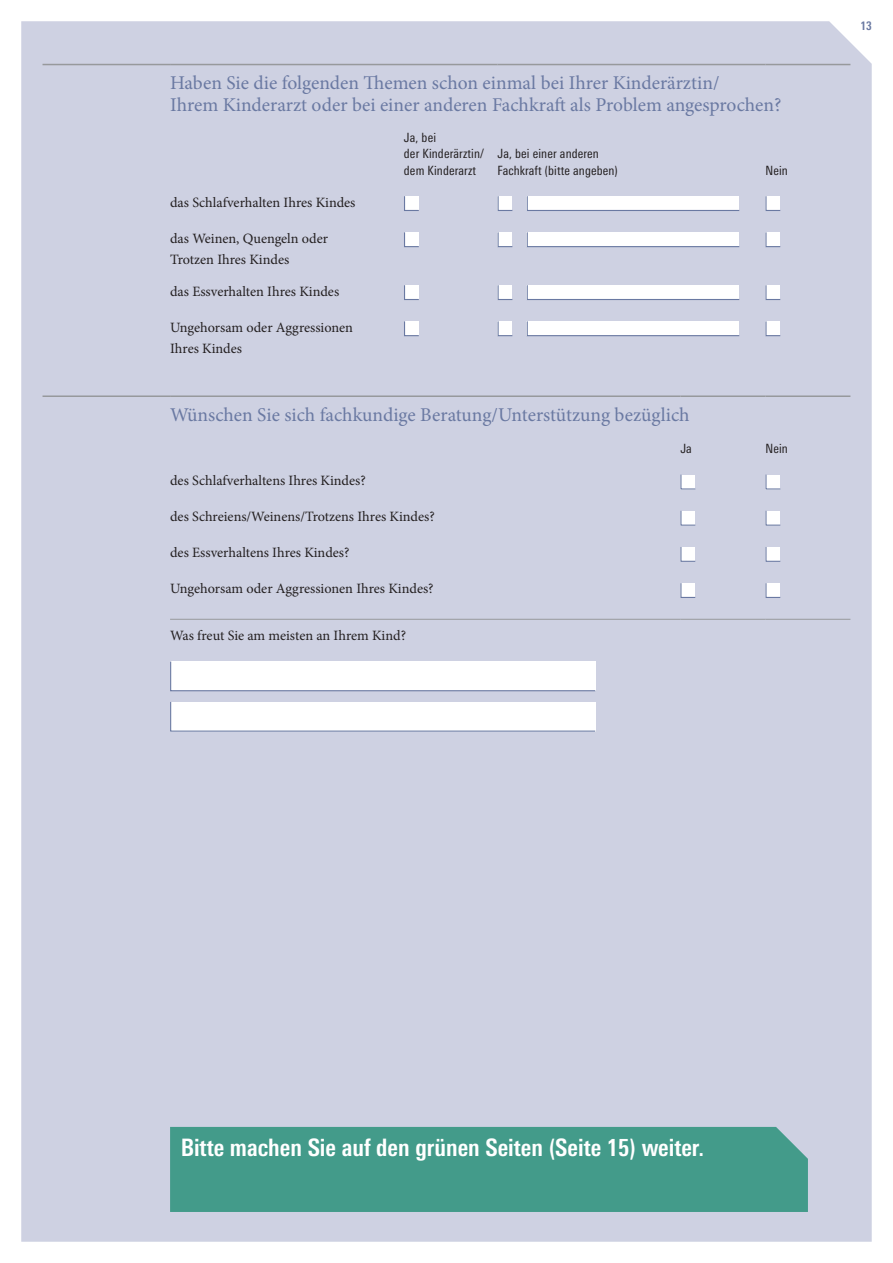
<style>
.page{position:relative;width:893px;height:1263px;background:#fff}
.page>*{position:absolute;margin:0;border:0;box-sizing:border-box;transform-origin:0 0}
.t1{font:700 condensed 24px "LT Univers";color:#fff}
.t2{font:19.5px/21.3px "Minion Pro";color:#6a79a2}
.t3{font:14.25px/21.3px "Minion Pro";color:#231f20}
.t4{font:condensed 12.75px/16.5px "LT Univers";letter-spacing:.01em;color:#231f20}
.t5{font:700 condensed 12px "LT Univers";color:#6a79a2}
</style>
<div class="page">
<div style="left:21px;top:21px;width:851px;height:1221px;background:#ced1e2"></div>
<hr style="left:43px;top:64px;width:127px;height:1px;background:#97999c">
<hr style="left:170px;top:64px;width:234px;height:1px;background:#97999c">
<hr style="left:404px;top:64px;width:93px;height:1px;background:#97999c">
<hr style="left:497px;top:64px;width:268px;height:1px;background:#97999c">
<hr style="left:765px;top:64px;width:85px;height:1px;background:#97999c">
<svg style="left:403px;top:195px;width:17px;height:17px"></svg>
<svg style="left:497px;top:195px;width:16px;height:17px"></svg>
<svg style="left:526px;top:195px;width:214px;height:17px"></svg>
<svg style="left:765px;top:195px;width:16px;height:17px"></svg>
<svg style="left:403px;top:231px;width:17px;height:17px"></svg>
<svg style="left:497px;top:231px;width:16px;height:17px"></svg>
<svg style="left:526px;top:231px;width:214px;height:17px"></svg>
<svg style="left:765px;top:231px;width:16px;height:17px"></svg>
<svg style="left:403px;top:284px;width:17px;height:17px"></svg>
<svg style="left:497px;top:284px;width:16px;height:17px"></svg>
<svg style="left:526px;top:284px;width:214px;height:17px"></svg>
<svg style="left:765px;top:284px;width:16px;height:17px"></svg>
<svg style="left:403px;top:320px;width:17px;height:17px"></svg>
<svg style="left:497px;top:320px;width:16px;height:17px"></svg>
<svg style="left:526px;top:320px;width:214px;height:17px"></svg>
<svg style="left:765px;top:320px;width:16px;height:17px"></svg>
<hr style="left:170px;top:619px;width:510px;height:1px;background:#97999c">
<hr style="left:680px;top:619px;width:85px;height:1px;background:#97999c">
<hr style="left:765px;top:619px;width:85px;height:1px;background:#97999c">
<hr style="left:43px;top:395px;width:127px;height:2px;background:#97999c">
<hr style="left:170px;top:395px;width:510px;height:2px;background:#97999c">
<hr style="left:680px;top:395px;width:85px;height:2px;background:#97999c">
<hr style="left:765px;top:395px;width:85px;height:2px;background:#97999c">
<svg style="left:680px;top:474px;width:16px;height:16px"></svg>
<svg style="left:765px;top:474px;width:16px;height:16px"></svg>
<svg style="left:680px;top:510px;width:16px;height:16px"></svg>
<svg style="left:765px;top:510px;width:16px;height:16px"></svg>
<svg style="left:680px;top:546px;width:16px;height:16px"></svg>
<svg style="left:765px;top:546px;width:16px;height:16px"></svg>
<svg style="left:680px;top:582px;width:16px;height:16px"></svg>
<svg style="left:765px;top:582px;width:16px;height:16px"></svg>
<svg style="left:170px;top:660px;width:426px;height:32px"></svg>
<svg style="left:170px;top:701px;width:426px;height:31px"></svg>
<div style="left:170px;top:1127px;width:638px;height:85px;background:#439b8a"></div>
<h2 class="t2" style="left:170px;top:73px;width:613px">Haben Sie die folgenden Themen schon einmal bei Ihrer Kinderärztin/<br>Ihrem Kinderarzt oder bei einer anderen Fachkraft als Problem angesprochen?</h2>
<p class="t4" style="left:404px;top:129px;width:82px">Ja, bei<br>der Kinderärztin/ dem Kinderarzt</p>
<p class="t4" style="left:497px;top:146px;width:122px">Ja, bei einer anderen<br>Fachkraft (bitte angeben)</p>
<p class="t4" style="left:765px;top:162px;width:24px">Nein</p>
<p class="t3" style="left:170px;top:191px;width:187px">das Schlafverhalten Ihres Kindes</p>
<p class="t3" style="left:170px;top:228px;width:160px">das Weinen, Quengeln oder<br>Trotzen Ihres Kindes</p>
<p class="t3" style="left:170px;top:280px;width:171px">das Essverhalten Ihres Kindes</p>
<p class="t3" style="left:170px;top:317px;width:185px">Ungehorsam oder Aggressionen<br>Ihres Kindes</p>
<h2 class="t2" style="left:170px;top:404px;width:521px">Wünschen Sie sich fachkundige Beratung/Unterstützung bezüglich</h2>
<p class="t4" style="left:680px;top:441px;width:13px">Ja</p>
<p class="t4" style="left:765px;top:441px;width:24px">Nein</p>
<p class="t3" style="left:170px;top:470px;width:197px">des Schlafverhaltens Ihres Kindes?</p>
<p class="t3" style="left:170px;top:506px;width:266px">des Schreiens/Weinens/Trotzens Ihres Kindes?</p>
<p class="t3" style="left:170px;top:542px;width:181px">des Essverhaltens Ihres Kindes?</p>
<p class="t3" style="left:170px;top:578px;width:265px">Ungehorsam oder Aggressionen Ihres Kindes?</p>
<p class="t3" style="left:170px;top:625px;width:238px">Was freut Sie am meisten an Ihrem Kind?</p>
<p class="t5" style="left:860px;top:18px;width:13px">13</p>
<h1 class="t1" style="left:181px;top:1133px;width:525px">Bitte machen Sie auf den grünen Seiten (Seite 15) weiter.</h1>
</div>
